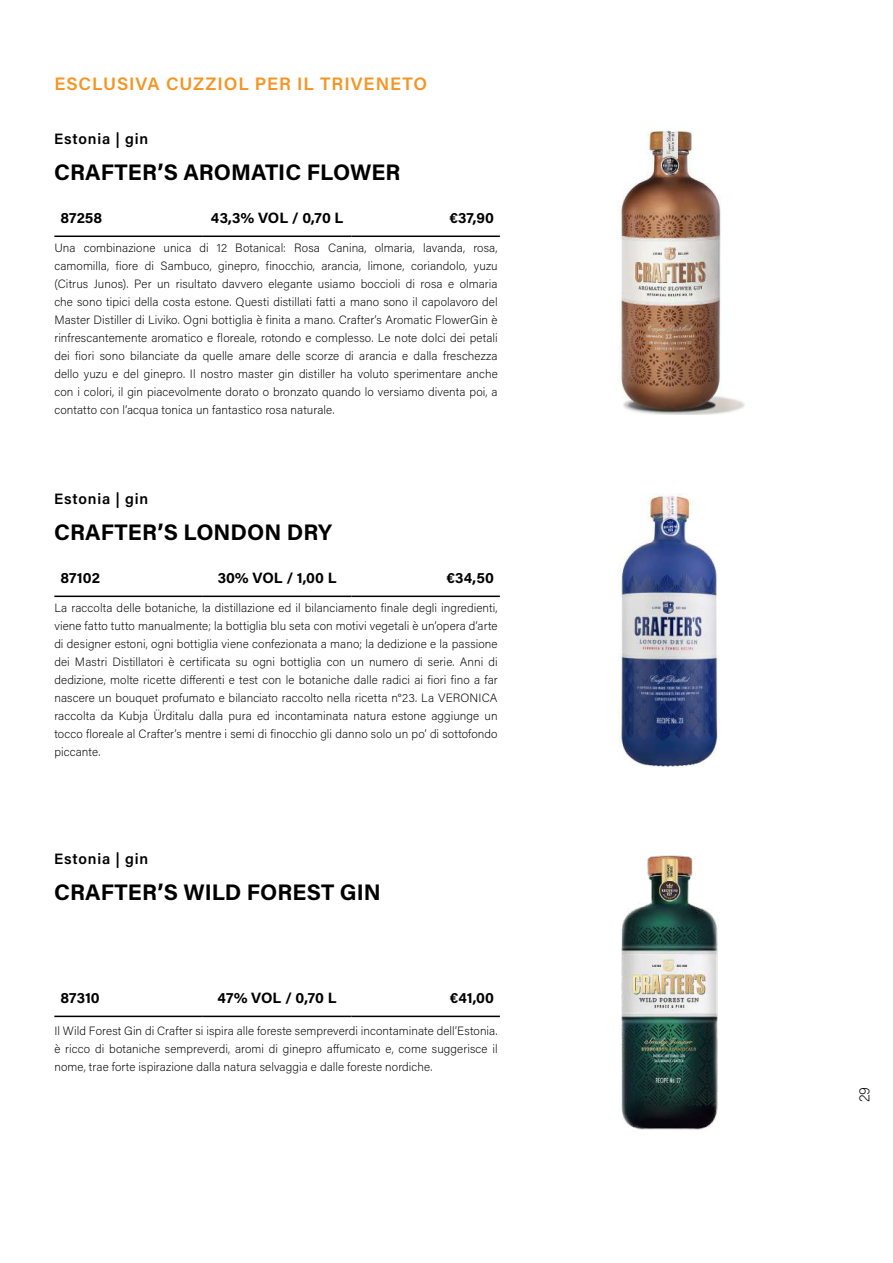
<style>
.page{position:relative;width:893px;height:1263px;background:#fff}
.page>*{position:absolute;margin:0;border:0;box-sizing:border-box;transform-origin:0 0}
.t1{font:700 22.5px "Acumin Pro";color:#000}
.t2{font:600 18px "Acumin Pro";letter-spacing:.05em;color:#f49522}
.t3{font:700 15px "Acumin Pro";letter-spacing:-.005em;color:#000}
.t4{font:600 15px "Acumin Pro";letter-spacing:.05em;color:#000}
.t5{font:200 15px "Acumin Pro";color:#000}
.t6{font:200 12px/18px "Acumin Pro";letter-spacing:.005em;color:#000;text-align:justify}
</style>
<div class="page">
<hr style="left:54px;top:236px;width:149px;height:1px;background:#000">
<hr style="left:203px;top:236px;width:148px;height:1px;background:#000">
<hr style="left:351px;top:236px;width:149px;height:1px;background:#000">
<hr style="left:54px;top:596px;width:149px;height:1px;background:#000">
<hr style="left:203px;top:596px;width:148px;height:1px;background:#000">
<hr style="left:351px;top:596px;width:149px;height:1px;background:#000">
<hr style="left:54px;top:1016px;width:149px;height:1px;background:#000">
<hr style="left:203px;top:1016px;width:148px;height:1px;background:#000">
<hr style="left:351px;top:1016px;width:149px;height:1px;background:#000">
<img style="left:617px;top:130px;width:128px;height:284px">
<img style="left:618px;top:493px;width:102px;height:274px">
<img style="left:621px;top:855px;width:97px;height:277px">
<h2 class="t2" style="left:54px;top:71px;width:374px">ESCLUSIVA CUZZIOL PER IL TRIVENETO</h2>
<p class="t4" style="left:54px;top:128px;width:96px">Estonia | gin</p>
<h1 class="t1" style="left:54px;top:156px;width:348px">CRAFTER’S AROMATIC FLOWER</h1>
<p class="t3" style="left:60px;top:207px;width:43px">87258</p>
<p class="t3" style="left:211px;top:207px;width:134px">43,3% VOL / 0,70 L</p>
<p class="t3" style="left:449px;top:207px;width:46px">€37,90</p>
<p class="t6" style="left:54px;top:238px;width:445px">Una combinazione unica di 12 Botanical: Rosa Canina, olmaria, lavanda, rosa, camomilla, fiore di Sambuco, ginepro, finocchio, arancia, limone, coriandolo, yuzu (Citrus Junos). Per un risultato davvero elegante usiamo boccioli di rosa e olmaria che sono tipici della costa estone. Questi distillati fatti a mano sono il capolavoro del Master Distiller di Liviko. Ogni bottiglia è finita a mano. Crafter’s Aromatic FlowerGin è rinfrescantemente aromatico e floreale, rotondo e complesso. Le note dolci dei petali dei fiori sono bilanciate da quelle amare delle scorze di arancia e dalla freschezza dello yuzu e del ginepro. Il nostro master gin distiller ha voluto sperimentare anche con i colori, il gin piacevolmente dorato o bronzato quando lo versiamo diventa poi, a contatto con l’acqua tonica un fantastico rosa naturale.</p>
<p class="t4" style="left:54px;top:488px;width:96px">Estonia | gin</p>
<h1 class="t1" style="left:54px;top:516px;width:280px">CRAFTER’S LONDON DRY</h1>
<p class="t3" style="left:60px;top:567px;width:41px">87102</p>
<p class="t3" style="left:218px;top:567px;width:120px">30% VOL / 1,00 L</p>
<p class="t3" style="left:446px;top:567px;width:49px">€34,50</p>
<p class="t6" style="left:54px;top:598px;width:445px">La raccolta delle botaniche, la distillazione ed il bilanciamento finale degli ingredienti, viene fatto tutto manualmente; la bottiglia blu seta con motivi vegetali è un’opera d’arte di designer estoni, ogni bottiglia viene confezionata a mano; la dedizione e la passione dei Mastri Distillatori è certificata su ogni bottiglia con un numero di serie. Anni di dedizione, molte ricette differenti e test con le botaniche dalle radici ai fiori fino a far nascere un bouquet profumato e bilanciato raccolto nella ricetta n°23. La VERONICA raccolta da Kubja Ürditalu dalla pura ed incontaminata natura estone aggiunge un tocco floreale al Crafter’s mentre i semi di finocchio gli danno solo un po’ di sottofondo piccante.</p>
<p class="t4" style="left:54px;top:848px;width:96px">Estonia | gin</p>
<h1 class="t1" style="left:54px;top:876px;width:328px">CRAFTER’S WILD FOREST GIN</h1>
<p class="t3" style="left:60px;top:987px;width:41px">87310</p>
<p class="t3" style="left:218px;top:987px;width:120px">47% VOL / 0,70 L</p>
<p class="t3" style="left:450px;top:987px;width:46px">€41,00</p>
<p class="t6" style="left:54px;top:1021px;width:445px">Il Wild Forest Gin di Crafter si ispira alle foreste sempreverdi incontaminate dell’Estonia. è ricco di botaniche sempreverdi, aromi di ginepro affumicato e, come suggerisce il nome, trae forte ispirazione dalla natura selvaggia e dalle foreste nordiche.</p>
<p class="t5" style="left:854px;top:1102px;width:17px;rotate:-90deg">29</p>
</div>
